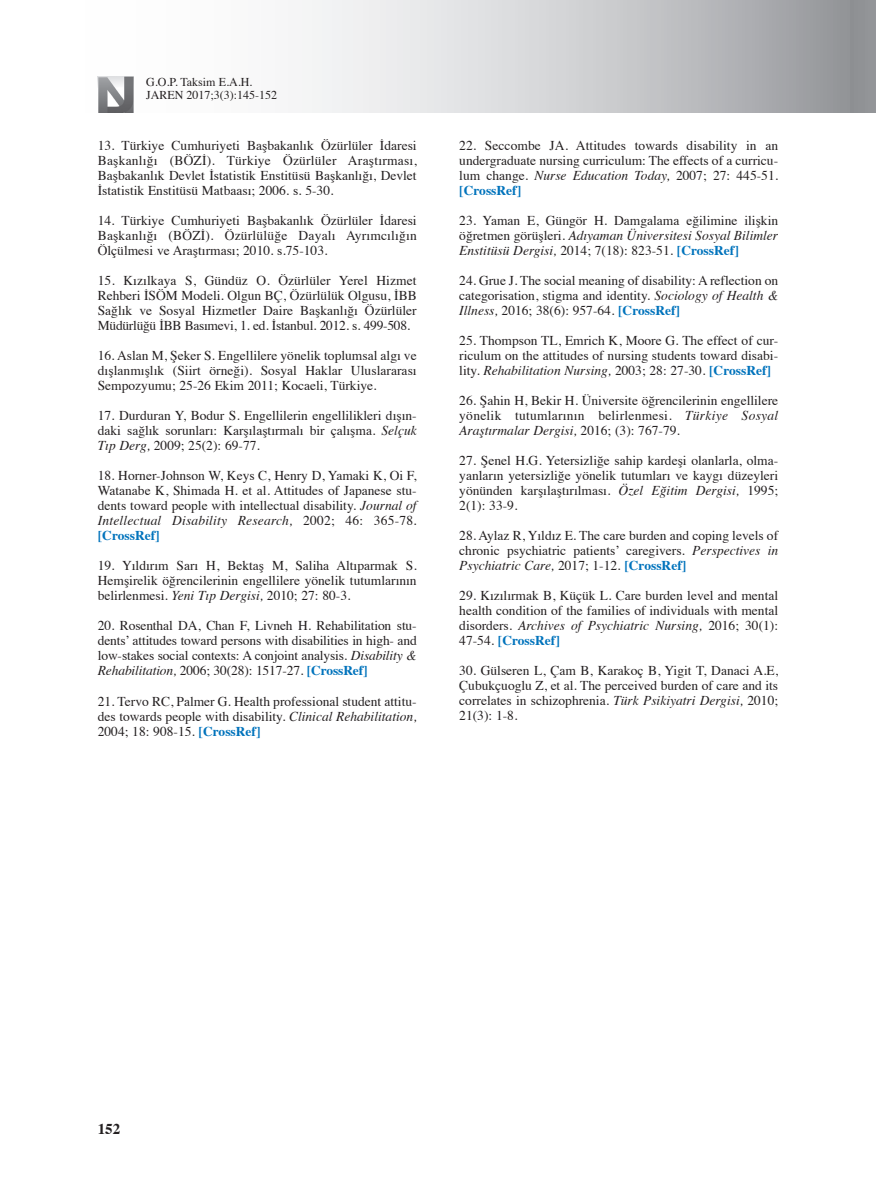
<style>
.page{position:relative;width:876px;height:1195px;background:#fff}
.page>*{position:absolute;margin:0;border:0;box-sizing:border-box;transform-origin:0 0}
.t1{font:700 15px "Times";color:#231f20}
.t2{font:13.5px/15px "Times";color:#231f20;text-align:justify}
.t3{font:12px/13.5px "Times";color:#231f20}
.s1{font-style:italic}
.s2{font-weight:700;color:#0073bc}
</style>
<div class="page">
<svg style="left:97px;top:0;width:753px;height:113px"></svg>
<div style="left:850px;top:0;width:26px;height:113px;background:#909295"></div>
<img style="left:98px;top:77px;width:35px;height:36px">
<p class="t3" style="left:146px;top:74px;width:132px">G.O.P. Taksim E.A.H.<br>JAREN 2017;3(3):145-152</p>
<p class="t2" style="left:98px;top:137px;width:321px">13. Türkiye Cumhuriyeti Başbakanlık Özürlüler İdaresi Başkanlığı (BÖZİ). Türkiye Özürlüler Araştırması, Başbakanlık Devlet İstatistik Enstitüsü Başkanlığı, Devlet İstatistik Enstitüsü Matbaası; 2006. s. 5-30.</p>
<p class="t2" style="left:98px;top:212px;width:320px">14. Türkiye Cumhuriyeti Başbakanlık Özürlüler İdaresi Başkanlığı (BÖZİ). Özürlülüğe Dayalı Ayrımcılığın Ölçülmesi ve Araştırması; 2010. s.75-103.</p>
<p class="t2" style="left:98px;top:272px;width:320px">15. Kızılkaya S, Gündüz O. Özürlüler Yerel Hizmet Rehberi İSÖM Modeli. Olgun BÇ, Özürlülük Olgusu, İBB Sağlık ve Sosyal Hizmetler Daire Başkanlığı Özürlüler Müdürlüğü İBB Basımevi, 1. ed. İstanbul. 2012. s. 499-508.</p>
<p class="t2" style="left:98px;top:347px;width:320px">16. Aslan M, Şeker S. Engellilere yönelik toplumsal algı ve dışlanmışlık (Siirt örneği). Sosyal Haklar Uluslararası Sempozyumu; 25-26 Ekim 2011; Kocaeli, Türkiye.</p>
<p class="t2" style="left:98px;top:407px;width:320px">17. Durduran Y, Bodur S. Engellilerin engellilikleri dışın&shy;daki sağlık sorunları: Karşılaştırmalı bir çalışma. <span class="s1">Selçuk Tıp Derg,</span> 2009; 25(2): 69-77.</p>
<p class="t2" style="left:98px;top:467px;width:320px">18. Horner-Johnson W, Keys C, Henry D, Yamaki K, Oi F, Watanabe K, Shimada H. et al. Attitudes of Japanese stu&shy;dents toward people with intellectual disability. <span class="s1">Journal of Intellectual Disability Research,</span> 2002; 46: 365-78. <span class="s2">[CrossRef]</span></p>
<p class="t2" style="left:98px;top:557px;width:320px">19. Yıldırım Sarı H, Bektaş M, Saliha Altıparmak S.<br>Hemşirelik öğrencilerinin engellilere yönelik tutumlarının belirlenmesi. <span class="s1">Yeni Tıp Dergisi,</span> 2010; 27: 80-3.</p>
<p class="t2" style="left:98px;top:617px;width:320px">20. Rosenthal DA, Chan F, Livneh H. Rehabilitation stu&shy;dents’ attitudes toward persons with disabilities in high- and low-stakes social contexts: A conjoint analysis. <span class="s1">Disability &amp; Rehabilitation,</span> 2006; 30(28): 1517-27. <span class="s2">[CrossRef]</span></p>
<p class="t2" style="left:98px;top:692px;width:320px">21. Tervo RC, Palmer G. Health professional student attitu&shy;des towards people with disability. <span class="s1">Clinical Rehabilitation, </span>2004; 18: 908-15. <span class="s2">[CrossRef]</span></p>
<p class="t2" style="left:459px;top:137px;width:320px">22. Seccombe JA. Attitudes towards disability in an undergraduate nursing curriculum: The effects of a curricu&shy;lum change. <span class="s1">Nurse Education Today,</span> 2007; 27: 445-51. <span class="s2">[CrossRef]</span></p>
<p class="t2" style="left:459px;top:212px;width:320px">23. Yaman E, Güngör H. Damgalama eğilimine ilişkin öğretmen görüşleri. <span class="s1">Adıyaman Üniversitesi Sosyal Bilimler Enstitüsü Dergisi,</span> 2014; 7(18): 823-51. <span class="s2">[CrossRef]</span></p>
<p class="t2" style="left:459px;top:272px;width:320px">24. Grue J. The social meaning of disability: A reflection on categorisation, stigma and identity. <span class="s1">Sociology of Health &amp; Illness,</span> 2016; 38(6): 957-64. <span class="s2">[CrossRef]</span></p>
<p class="t2" style="left:459px;top:332px;width:320px">25. Thompson TL, Emrich K, Moore G. The effect of cur&shy;riculum on the attitudes of nursing students toward disabi&shy;lity. <span class="s1">Rehabilitation Nursing,</span> 2003; 28: 27-30. <span class="s2">[CrossRef]</span></p>
<p class="t2" style="left:459px;top:392px;width:320px">26. Şahin H, Bekir H. Üniversite öğrencilerinin engellilere yönelik tutumlarının belirlenmesi. <span class="s1">Türkiye Sosyal Araştırmalar Dergisi,</span> 2016; (3): 767-79.</p>
<p class="t2" style="left:459px;top:452px;width:320px">27. Şenel H.G. Yetersizliğe sahip kardeşi olanlarla, olma&shy;yanların yetersizliğe yönelik tutumları ve kaygı düzeyleri yönünden karşılaştırılması. <span class="s1">Özel Eğitim Dergisi,</span> 1995; 2(1): 33-9.</p>
<p class="t2" style="left:459px;top:527px;width:320px">28. Aylaz R, Yıldız E. The care burden and coping levels of chronic psychiatric patients’ caregivers. <span class="s1">Perspectives in Psychiatric Care,</span> 2017; 1-12. <span class="s2">[CrossRef]</span></p>
<p class="t2" style="left:459px;top:587px;width:320px">29. Kızılırmak B, Küçük L. Care burden level and mental health condition of the families of individuals with mental disorders. <span class="s1">Archives of Psychiatric Nursing,</span> 2016; 30(1):<br>47-54. <span class="s2">[CrossRef]</span></p>
<p class="t2" style="left:459px;top:662px;width:320px">30. Gülseren L, Çam B, Karakoç B, Yigit T, Danaci A.E, Çubukçuoglu Z, et al. The perceived burden of care and its correlates in schizophrenia. <span class="s1">Türk Psikiyatri Dergisi,</span> 2010; 21(3): 1-8.</p>
<p class="t1" style="left:98px;top:1115px;width:24px">152</p>
</div>
